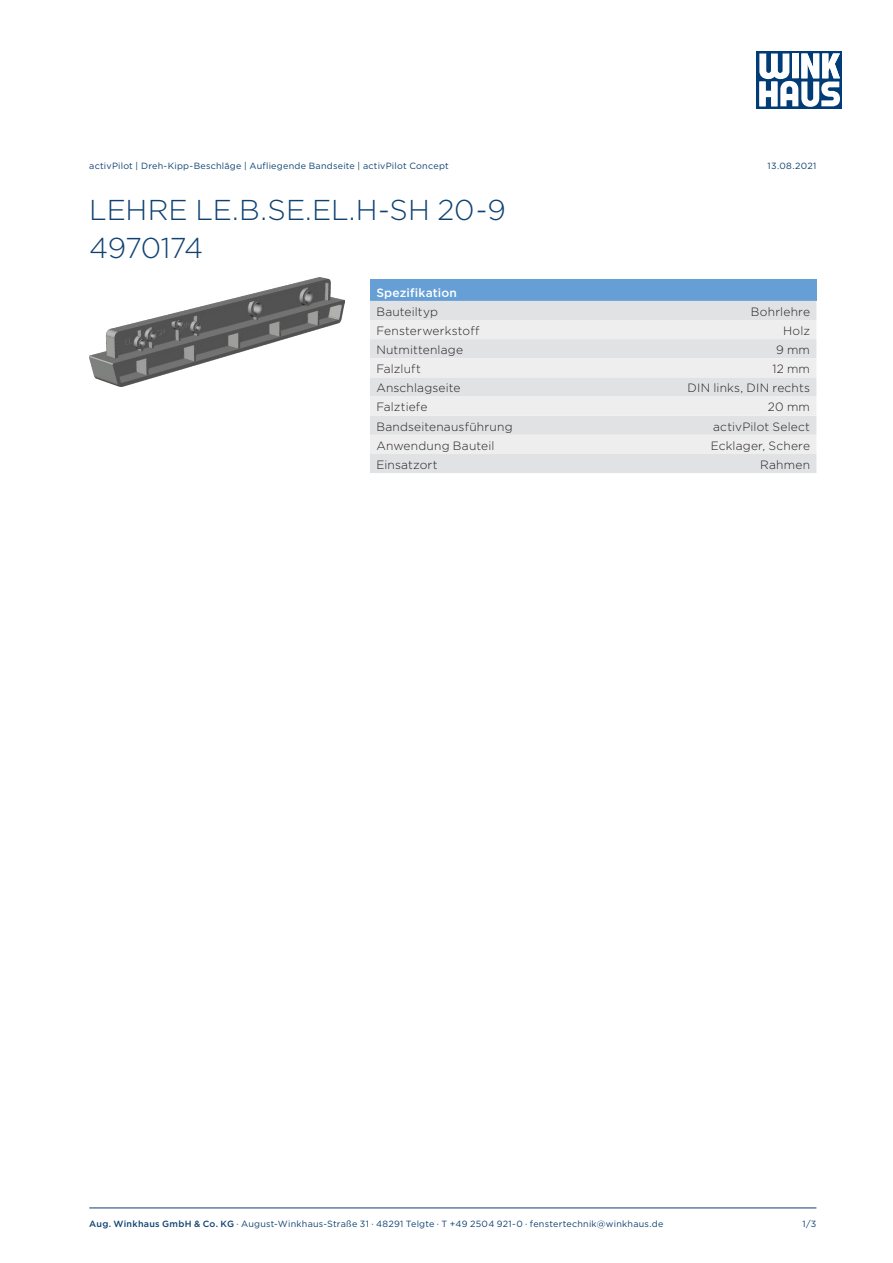
<style>
.page{position:relative;width:893px;height:1263px;background:#fff}
.page>*{position:absolute;margin:0;border:0;box-sizing:border-box;transform-origin:0 0}
.Headline{font:300 28.65px/38.2px "Gotham";letter-spacing:-.015em;color:#0f4272}
.Datenzelle_links{font:300 12px "Gotham";letter-spacing:.015em;color:#231f20}
.Datenzelle_rechts{font:300 12px "Gotham";letter-spacing:.02em;color:#231f20}
.Headerzelle{font:500 12px "Gotham";letter-spacing:.015em;color:#fff}
.Fußzeile{font:9px "Gotham";letter-spacing:.025em;color:#0f4272}
.Kopfzeile{font:9px "Gotham";letter-spacing:.025em;color:#0f4272}
.s1{font-weight:500}
</style>
<div class="page">
<div style="left:757px;top:51px;width:85px;height:58px;background:#013c77"></div>
<svg style="left:759px;top:53px;width:81px;height:54px"></svg>
<hr style="left:89px;top:1208px;width:727px;height:1px;background:#0f4272">
<img style="left:89px;top:277px;width:255px;height:110px">
<div style="left:370px;top:280px;width:446px;height:21px;background:#669fd5"></div>
<div style="left:370px;top:301px;width:446px;height:172px;background:#e1e2e4"></div>
<svg style="left:370px;top:320px;width:446px;height:134px;background:#e8e9ea"></svg>
<p class="Kopfzeile" style="left:89px;top:160px;width:361px">activPilot | Dreh-Kipp-Beschläge | Aufliegende Bandseite | activPilot Concept</p>
<p class="Kopfzeile" style="left:768px;top:160px;width:50px">13.08.2021</p>
<p class="Headline" style="left:89px;top:190px;width:418px">LEHRE LE.B.SE.EL.H-SH 20-9<br>4970174</p>
<p class="Headerzelle" style="left:376px;top:284px;width:82px">Spezifikation</p>
<p class="Datenzelle_links" style="left:376px;top:304px;width:63px">Bauteiltyp</p>
<p class="Datenzelle_rechts" style="left:751px;top:304px;width:61px">Bohrlehre</p>
<p class="Datenzelle_links" style="left:376px;top:323px;width:105px">Fensterwerkstoff</p>
<p class="Datenzelle_rechts" style="left:783px;top:323px;width:28px">Holz</p>
<p class="Datenzelle_links" style="left:376px;top:342px;width:88px">Nutmittenlage</p>
<p class="Datenzelle_rechts" style="left:776px;top:342px;width:35px">9 mm</p>
<p class="Datenzelle_links" style="left:376px;top:361px;width:46px">Falzluft</p>
<p class="Datenzelle_rechts" style="left:772px;top:361px;width:39px">12 mm</p>
<p class="Datenzelle_links" style="left:376px;top:380px;width:86px">Anschlagseite</p>
<p class="Datenzelle_rechts" style="left:687px;top:380px;width:124px">DIN links, DIN rechts</p>
<p class="Datenzelle_links" style="left:376px;top:400px;width:53px">Falztiefe</p>
<p class="Datenzelle_rechts" style="left:768px;top:400px;width:44px">20 mm</p>
<p class="Datenzelle_links" style="left:376px;top:419px;width:138px">Bandseitenausführung</p>
<p class="Datenzelle_rechts" style="left:713px;top:419px;width:98px">activPilot Select</p>
<p class="Datenzelle_links" style="left:376px;top:438px;width:120px">Anwendung Bauteil</p>
<p class="Datenzelle_rechts" style="left:711px;top:438px;width:101px">Ecklager, Schere</p>
<p class="Datenzelle_links" style="left:376px;top:457px;width:63px">Einsatzort</p>
<p class="Datenzelle_rechts" style="left:760px;top:457px;width:51px">Rahmen</p>
<p class="Fußzeile" style="left:89px;top:1218px;width:576px"><span class="s1">Aug. Winkhaus GmbH &amp; Co. KG</span> ∙ August-Winkhaus-Straße 31 ∙ 48291 Telgte ∙ T +49 2504 921-0 ∙ fenstertechnik@winkhaus.de</p>
<p class="Fußzeile" style="left:803px;top:1218px;width:15px">1/3</p>
</div>
